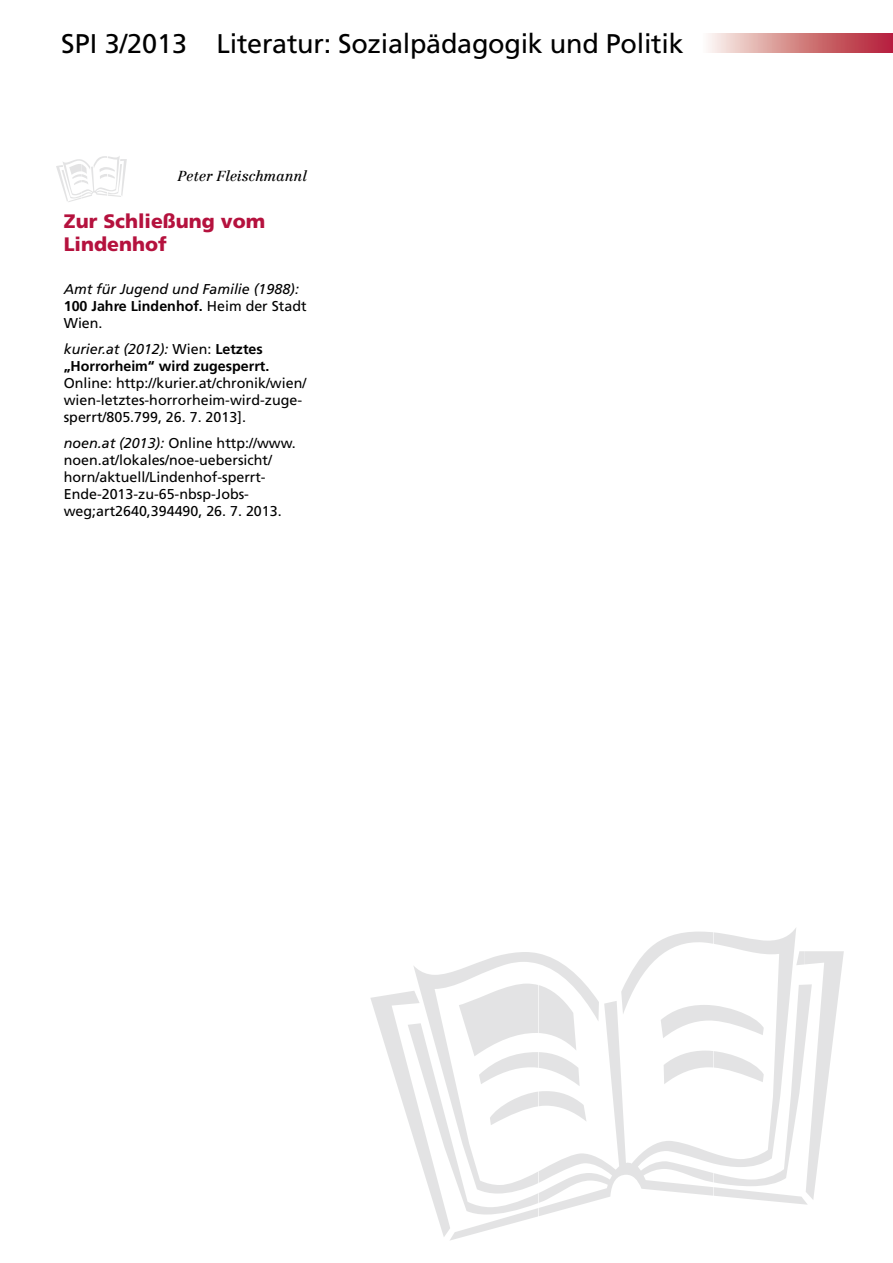
<style>
.page{position:relative;width:893px;height:1263px;background:#fff}
.page>*{position:absolute;margin:0;border:0;box-sizing:border-box;transform-origin:0 0}
.t1{font:27px "Frutiger";letter-spacing:-.01em;color:#000}
.t2{font:900 19.5px/23.4px "Frutiger";color:#b5123e}
.t3{font:14.25px/17.1px "Frutiger";color:#000}
.t4{font:italic 14.25px/17.1px "Frutiger";color:#000}
.t5{font:700 14.25px/17.1px "Frutiger";color:#000}
.t6{font:italic 14.25px "Centennial";color:#000}
.s1{font-weight:700;font-style:normal}
.s2{font-style:normal}
.s3{font-weight:400;font-style:italic}
.s4{font-weight:400}
.s5{font-style:italic}
</style>
<div class="page">
<svg style="left:370px;top:928px;width:474px;height:312px"></svg>
<svg style="left:56px;top:156px;width:71px;height:46px"></svg>
<svg style="left:708px;top:34px;width:185px;height:19px;background:#d48387"></svg>
<h1 class="t1" style="left:61px;top:27px;width:624px">SPI 3/2013 Literatur: Sozialpädagogik und Politik</h1>
<p class="t6" style="left:178px;top:167px;width:131px">Peter Fleischmannl</p>
<h2 class="t2" style="left:64px;top:209px;width:203px">Zur Schließung vom<br>Lindenhof</h2>
<p class="t4" style="left:64px;top:280px;width:244px">Amt für Jugend und Familie (1988):<br><span class="s1">100 Jahre Lindenhof.</span> <span class="s2">Heim der Stadt<br>Wien.</span></p>
<p class="t5" style="left:64px;top:340px;width:207px"><span class="s3">kurier.at (2012):</span> <span class="s4">Wien:</span> Letztes „Horrorheim“ wird zugesperrt.</p>
<p class="t3" style="left:64px;top:374px;width:244px">Online: http://kurier.at/chronik/wien/ wien-letztes-horrorheim-wird-zuge&shy;sperrt/805.799, 26. 7. 2013].</p>
<p class="t3" style="left:64px;top:434px;width:234px"><span class="s5">noen.at (2013):</span> Online http://www. noen.at/lokales/noe-uebersicht/ horn/aktuell/Lindenhof-sperrt-Ende-2013-zu-65-nbsp-Jobs&shy;weg;art2640,394490, 26. 7. 2013.</p>
</div>
